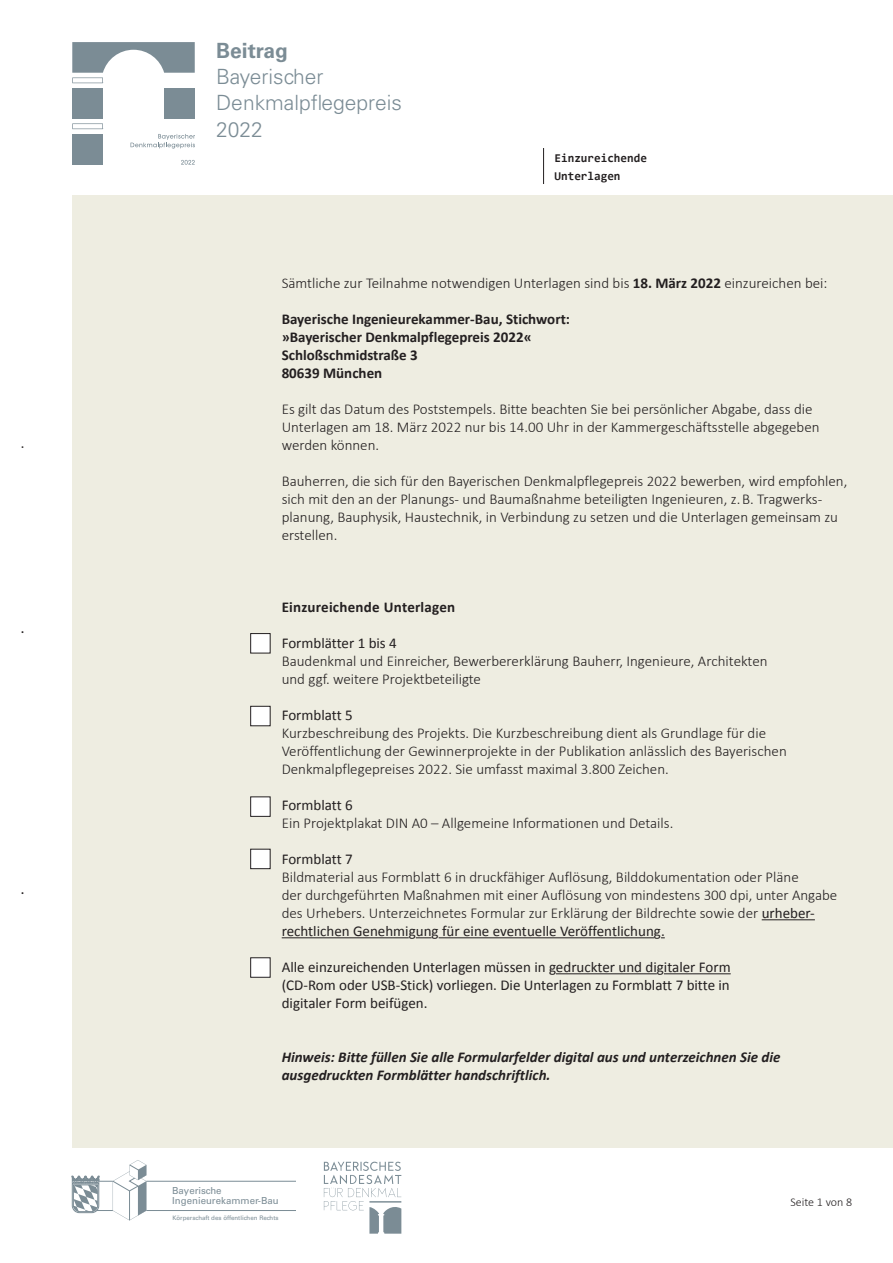
<style>
.page{position:relative;width:893px;height:1263px;background:#fff}
.page>*{position:absolute;margin:0;border:0;box-sizing:border-box;transform-origin:0 0}
.t1{font:300 21px/26.7px "Univers LT Std";color:#7b8c95}
.t2{font:700 21px "Univers LT Std";color:#7b8c95}
.t3{font:300 15px/18px "Calibri";color:#231f20}
.t4{font:15px/18px "Calibri";color:#231f20;text-align:justify}
.t5{font:700 15px/18px "Calibri";color:#231f20}
.t6{font:italic 700 15px/18px "Calibri";color:#231f20}
.t7{font:700 12px/18px "Consolas";color:#231f20}
.t8{font:300 12px "Calibri";color:#231f20}
.t9{font:9.6px/9.6px "Univers LT Std";color:#7b8c95}
.t10{font:6.15px "Univers LT Std";color:#7b8c95}
.t11{font:6px "Calibri";color:#231f20}
.t12{font:300 6px "Calibri";color:#231f20}
.s1{font-weight:700}
.s2{font-weight:400}
</style>
<div class="page">
<div style="left:72px;top:196px;width:821px;height:952px;background:#eeede1"></div>
<svg style="left:324px;top:1161px;width:77px;height:73px"></svg>
<hr style="left:146px;top:1181px;width:150px;height:1px;background:#7b8c95">
<hr style="left:146px;top:1210px;width:150px;height:1px;background:#7b8c95">
<svg style="left:72px;top:1160px;width:74px;height:60px"></svg>
<div style="left:72px;top:88px;width:31px;height:31px;background:#7b8c95"></div>
<div style="left:72px;top:134px;width:31px;height:31px;background:#7b8c95"></div>
<div style="left:164px;top:88px;width:31px;height:31px;background:#7b8c95"></div>
<svg style="left:72px;top:123px;width:31px;height:6px"></svg>
<svg style="left:72px;top:42px;width:123px;height:41px"></svg>
<svg style="left:130px;top:134px;width:65px;height:15px"></svg>
<svg style="left:181px;top:160px;width:14px;height:5px"></svg>
<hr style="left:762px;top:919px;width:53px;height:1px;background:#231f20">
<hr style="left:282px;top:937px;width:127px;height:1px;background:#231f20">
<svg style="left:416px;top:937px;width:16px;height:1px"></svg>
<hr style="left:439px;top:937px;width:215px;height:1px;background:#231f20">
<hr style="left:556px;top:973px;width:101px;height:1px;background:#231f20">
<hr style="left:664px;top:973px;width:67px;height:1px;background:#231f20">
<div style="left:251px;top:633px;width:19px;height:20px;background:#fff"></div>
<div style="left:250px;top:633px;width:21px;height:20px;border:1px solid #231f20"></div>
<div style="left:251px;top:706px;width:19px;height:20px;background:#fff"></div>
<div style="left:250px;top:706px;width:21px;height:20px;border:1px solid #231f20"></div>
<div style="left:251px;top:797px;width:19px;height:19px;background:#fff"></div>
<div style="left:250px;top:796px;width:21px;height:21px;border:1px solid #231f20"></div>
<div style="left:251px;top:849px;width:19px;height:20px;background:#fff"></div>
<div style="left:250px;top:849px;width:21px;height:20px;border:1px solid #231f20"></div>
<div style="left:251px;top:958px;width:19px;height:19px;background:#fff"></div>
<div style="left:250px;top:957px;width:21px;height:21px;border:1px solid #231f20"></div>
<hr style="left:543px;top:148px;width:1px;height:36px;background:#231f20">
<p class="t12" style="left:21px;top:443px;width:4px">•</p>
<p class="t11" style="left:21px;top:628px;width:4px">•</p>
<p class="t11" style="left:21px;top:889px;width:4px">•</p>
<h1 class="t2" style="left:216px;top:38px;width:73px">Beitrag</h1>
<h1 class="t1" style="left:216px;top:63px;width:187px">Bayerischer<br>Denkmalpflegepreis<br>2022</h1>
<p class="t7" style="left:555px;top:149px;width:94px">Einzureichende<br>Unterlagen</p>
<p class="t3" style="left:282px;top:273px;width:547px">Sämtliche zur Teilnahme notwendigen Unterlagen sind bis <span class="s1">18. März 2022</span> einzureichen bei:</p>
<p class="t5" style="left:282px;top:309px;width:290px">Bayerische Ingenieurekammer-Bau, Stichwort: »Bayerischer Denkmalpflegepreis 2022«<br>Schloßschmidstraße 3<br>80639 München</p>
<p class="t3" style="left:282px;top:399px;width:539px">Es gilt das Datum des Poststempels. Bitte beachten Sie bei persönlicher Abgabe, dass die<br>Unterlagen am 18. März 2022 nur bis 14.00 Uhr in der Kammergeschäftsstelle abgegeben werden können.</p>
<p class="t3" style="left:282px;top:471px;width:567px">Bauherren, die sich für den Bayerischen Denkmalpflegepreis 2022 bewerben, wird empfohlen, sich mit den an der Planungs- und Baumaßnahme beteiligten Ingenieuren, z.B. Tragwerks&shy;planung, Bauphysik, Haustechnik, in Verbindung zu setzen und die Unterlagen gemeinsam zu erstellen.</p>
<p class="t5" style="left:282px;top:597px;width:175px">Einzureichende Unterlagen</p>
<p class="t4" style="left:282px;top:633px;width:117px">Formblätter 1 bis 4</p>
<p class="t3" style="left:282px;top:651px;width:487px">Baudenkmal und Einreicher, Bewerbererklärung Bauherr, Ingenieure, Architekten und ggf. weitere Projektbeteiligte</p>
<p class="t4" style="left:282px;top:705px;width:73px">Formblatt 5</p>
<p class="t3" style="left:282px;top:723px;width:507px">Kurzbeschreibung des Projekts. Die Kurzbeschreibung dient als Grundlage für die<br>Veröffentlichung der Gewinnerprojekte in der Publikation anlässlich des Bayerischen<br>Denkmalpflegepreises 2022. Sie umfasst maximal 3.800 Zeichen.</p>
<p class="t4" style="left:282px;top:795px;width:73px">Formblatt 6</p>
<p class="t3" style="left:282px;top:813px;width:393px">Ein Projektplakat DIN A0 – Allgemeine Informationen und Details.</p>
<p class="t4" style="left:282px;top:849px;width:73px">Formblatt 7</p>
<p class="t3" style="left:282px;top:867px;width:557px">Bildmaterial aus Formblatt 6 in druckfähiger Auflösung, Bilddokumentation oder Pläne<br>der durchgeführten Maßnahmen mit einer Auflösung von mindestens 300 dpi, unter Angabe des Urhebers. Unterzeichnetes Formular zur Erklärung der Bildrechte sowie der <span class="s2">urheber&shy;rechtlichen Genehmigung für eine eventuelle Veröffentlichung.</span></p>
<p class="t4" style="left:282px;top:957px;width:450px">Alle einzureichenden Unterlagen müssen in gedruckter und digitaler Form (CD-Rom oder USB-Stick) vorliegen. Die Unterlagen zu Formblatt 7 bitte in digitaler Form beifügen.</p>
<p class="t6" style="left:282px;top:1047px;width:500px">Hinweis: Bitte füllen Sie alle Formularfelder digital aus und unterzeichnen Sie die ausgedruckten Formblätter handschriftlich.</p>
<p class="t9" style="left:172px;top:1186px;width:108px">Bayerische<br>Ingenieurekammer-Bau</p>
<p class="t10" style="left:173px;top:1214px;width:107px">Körperschaft des öffentlichen Rechts</p>
<p class="t8" style="left:790px;top:1195px;width:63px">Seite 1 von 8</p>
</div>
